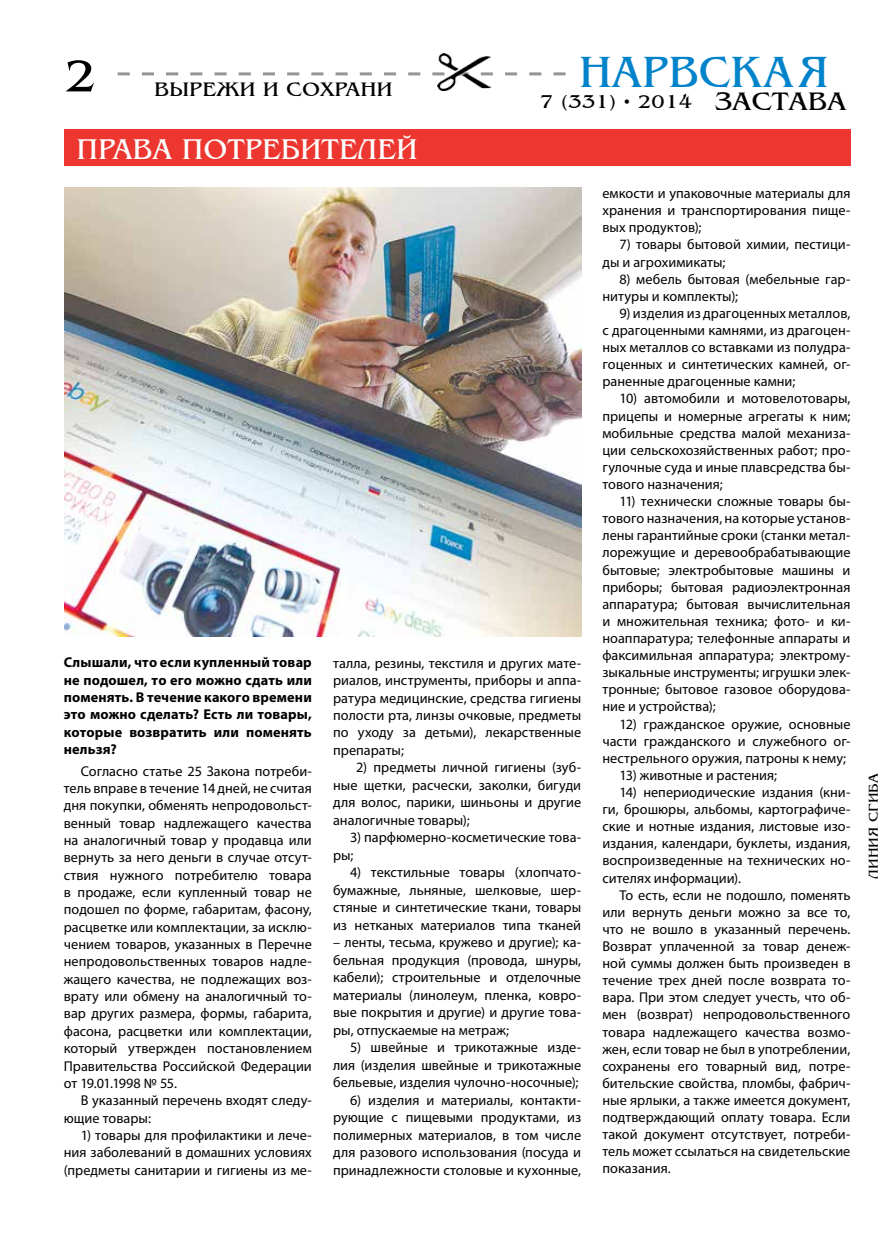
<style>
.page{position:relative;width:893px;height:1234px;background:#fff}
.page>*{position:absolute;margin:0;border:0;box-sizing:border-box;transform-origin:0 0}
.t1{font:46.5px "AG Bengaly";color:#000;scale:1.1 1}
.t2{font:45.9px "AG Bengaly";color:#0083ca}
.t3{font:30px "AG Bengaly";color:#fff}
.t4{font:26.55px "AG Bengaly";color:#000;scale:1.1 1}
.t5{font:20.55px "AG Bengaly";color:#000;scale:1.1 1}
.t6{font:19.5px "AG Bengaly";color:#000;scale:1.1 1}
.t7{font:14.25px/17.1px "Myriad Pro";letter-spacing:.005em;color:#000;text-align:justify}
.t8{font:700 14.25px/17.4px "Myriad Pro";letter-spacing:.01em;color:#000;text-align:justify}
.t9{font:13.5px "AG Bengaly";color:#000;scale:1.1 1}
</style>
<div class="page">
<svg style="left:118px;top:72px;width:448px;height:3px"></svg>
<img style="left:438px;top:53px;width:52px;height:37px">
<div style="left:64px;top:129px;width:786px;height:37px;background:#ed3630"></div>
<img style="left:64px;top:187px;width:517px;height:449px">
<h1 class="t1" style="left:64px;top:52px;width:31px">2</h1>
<h3 class="t5" style="left:154px;top:79px;width:218px">Вырежи и сохрани</h3>
<h3 class="t3" style="left:77px;top:134px;width:343px">права потребителей</h3>
<h2 class="t2" style="left:579px;top:48px;width:251px">Нарвская</h2>
<h3 class="t4" style="left:715px;top:88px;width:121px">застава</h3>
<h3 class="t6" style="left:540px;top:92px;width:140px">7 (331) • 2014</h3>
<p class="t8" style="left:64px;top:653px;width:250px">Слышали, что если купленный товар не подошел, то его можно сдать или поменять. В течение какого времени это можно сделать? Есть ли товары, которые возвратить или поменять нельзя?</p>
<p class="t7" style="left:64px;top:761px;width:250px;text-indent:17px">Согласно статье 25 Закона потреби&shy;тель вправе в течение 14 дней, не считая дня покупки, обменять непродовольст&shy;венный товар надлежащего качества на аналогичный товар у продавца или вернуть за него деньги в случае отсут&shy;ствия нужного потребителю товара в продаже, если купленный товар не подошел по форме, габаритам, фасону, расцветке или комплектации, за исклю&shy;чением товаров, указанных в Перечне непродовольственных товаров надле&shy;жащего качества, не подлежащих воз&shy;врату или обмену на аналогичный то&shy;вар других размера, формы, габарита, фасона, расцветки или комплектации, который утвержден постановлением Правительства Российской Федерации от 19.01.1998 № 55.</p>
<p class="t7" style="left:64px;top:1091px;width:250px;text-indent:17px">В указанный перечень входят следу&shy;ющие товары:</p>
<p class="t7" style="left:64px;top:1125px;width:250px;text-indent:17px">1) товары для профилактики и лече&shy;ния заболеваний в домашних условиях (предметы санитарии и гигиены из ме-</p>
<p class="t7" style="left:333px;top:653px;width:250px">талла, резины, текстиля и других мате&shy;риалов, инструменты, приборы и аппа&shy;ратура медицинские, средства гигиены полости рта, линзы очковые, предметы по уходу за детьми), лекарственные препараты;</p>
<p class="t7" style="left:333px;top:758px;width:250px;text-indent:23px">2) предметы личной гигиены (зуб&shy;ные щетки, расчески, заколки, бигуди для волос, парики, шиньоны и другие аналогичные товары);</p>
<p class="t7" style="left:333px;top:828px;width:250px;text-indent:17px">3) парфюмерно-косметические това&shy;ры;</p>
<p class="t7" style="left:333px;top:863px;width:250px;text-indent:17px">4) текстильные товары (хлопчато&shy;бумажные, льняные, шелковые, шер&shy;стяные и синтетические ткани, товары из нетканых материалов типа тканей</p>
<p class="t7" style="left:333px;top:933px;width:250px">– ленты, тесьма, кружево и другие); ка&shy;бельная продукция (провода, шнуры, кабели); строительные и отделочные материалы (линолеум, пленка, ковро&shy;вые покрытия и другие) и другие това&shy;ры, отпускаемые на метраж;</p>
<p class="t7" style="left:333px;top:1038px;width:250px;text-indent:17px">5) швейные и трикотажные изде&shy;лия (изделия швейные и трикотажные бельевые, изделия чулочно-носочные);</p>
<p class="t7" style="left:333px;top:1090px;width:250px;text-indent:17px">6) изделия и материалы, контакти&shy;рующие с пищевыми продуктами, из полимерных материалов, в том числе для разового использования (посуда и принадлежности столовые и кухонные,</p>
<p class="t7" style="left:602px;top:184px;width:250px">емкости и упаковочные материалы для хранения и транспортирования пище&shy;вых продуктов);</p>
<p class="t7" style="left:602px;top:236px;width:250px;text-indent:17px">7) товары бытовой химии, пестици&shy;ды и агрохимикаты;</p>
<p class="t7" style="left:602px;top:270px;width:250px;text-indent:17px">8) мебель бытовая (мебельные гар&shy;нитуры и комплекты);</p>
<p class="t7" style="left:602px;top:304px;width:250px;text-indent:17px">9) изделия из драгоценных металлов, с драгоценными камнями, из драгоцен&shy;ных металлов со вставками из полудра&shy;гоценных и синтетических камней, ог&shy;раненные драгоценные камни;</p>
<p class="t7" style="left:602px;top:390px;width:250px;text-indent:17px">10) автомобили и мотовелотовары, прицепы и номерные агрегаты к ним; мобильные средства малой механиза&shy;ции сельскохозяйственных работ; про&shy;гулочные суда и иные плавсредства бы&shy;тового назначения;</p>
<p class="t7" style="left:602px;top:492px;width:250px;text-indent:17px">11) технически сложные товары бы&shy;тового назначения, на которые установ&shy;лены гарантийные сроки (станки метал&shy;лорежущие и деревообрабатывающие бытовые; электробытовые машины и приборы; бытовая радиоэлектронная аппаратура; бытовая вычислительная и множительная техника; фото- и ки&shy;ноаппаратура; телефонные аппараты и факсимильная аппаратура; электрому&shy;зыкальные инструменты; игрушки элек&shy;тронные; бытовое газовое оборудова&shy;ние и устройства);</p>
<p class="t7" style="left:602px;top:714px;width:250px;text-indent:17px">12) гражданское оружие, основные части гражданского и служебного ог&shy;нестрельного оружия, патроны к нему;</p>
<p class="t7" style="left:619px;top:766px;width:159px">13) животные и растения;</p>
<p class="t7" style="left:602px;top:783px;width:250px;text-indent:17px">14) непериодические издания (кни&shy;ги, брошюры, альбомы, картографиче&shy;ские и нотные издания, листовые изо&shy;издания, календари, буклеты, издания, воспроизведенные на технических но&shy;сителях информации).</p>
<p class="t7" style="left:602px;top:885px;width:250px;text-indent:17px">То есть, если не подошло, поменять или вернуть деньги можно за все то, что не вошло в указанный перечень.<br>Возврат уплаченной за товар денеж&shy;ной суммы должен быть произведен в течение трех дней после возврата то&shy;вара. При этом следует учесть, что об&shy;мен (возврат) непродовольственного товара надлежащего качества возмо&shy;жен, если товар не был в употреблении, сохранены его товарный вид, потре&shy;бительские свойства, пломбы, фабрич&shy;ные ярлыки, а также имеется документ, подтверждающий оплату товара. Если такой документ отсутствует, потреби&shy;тель может ссылаться на свидетельские показания.</p>
<p class="t9" style="left:866px;top:878px;width:97px;rotate:-90deg">линия сгиба</p>
</div>
